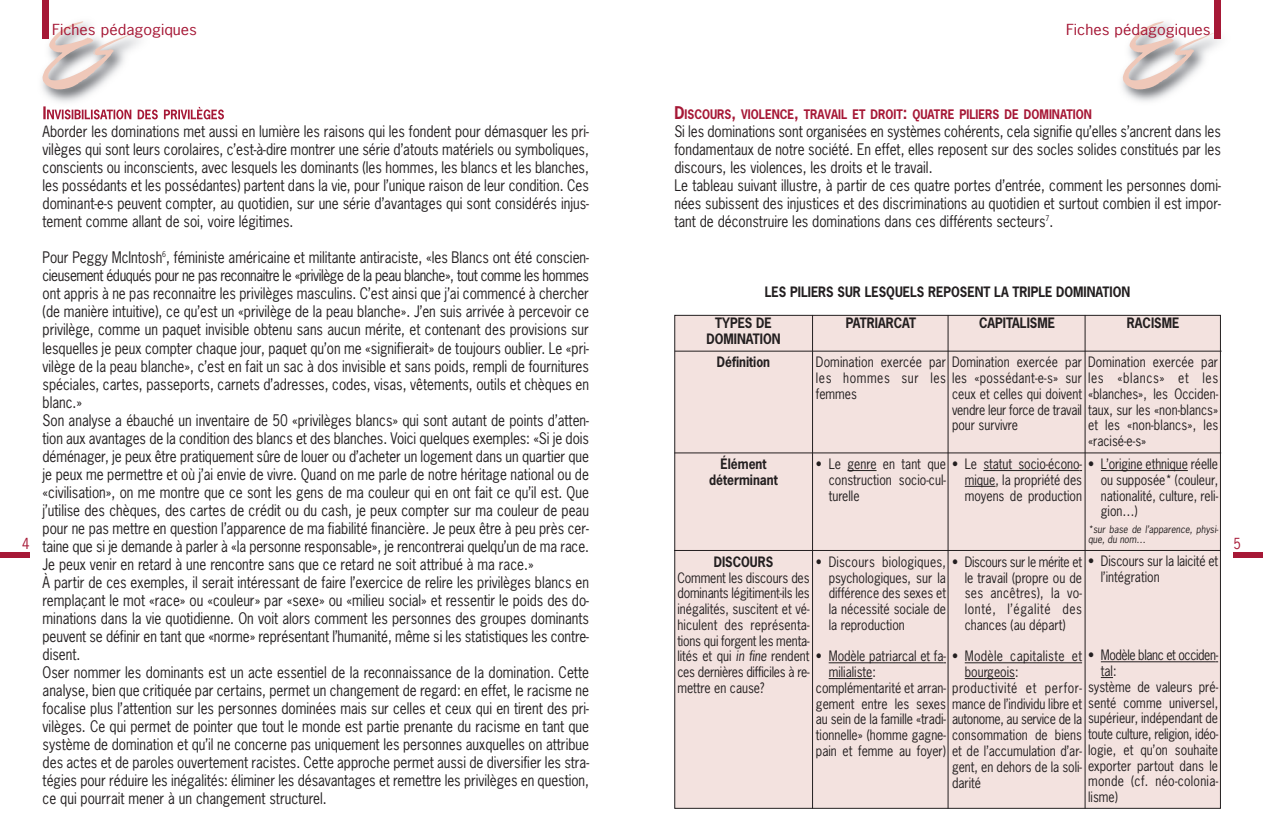
<style>
.page{position:relative;width:1263px;height:830px;background:#fff}
.page>*{position:absolute;margin:0;border:0;box-sizing:border-box;transform-origin:0 0}
.t1{font:15px/18px "News Gothic";color:#231f20;scale:.9 1}
.t2{font:14.4px "News Gothic";color:#a61836;scale:1.13 1}
.t3{font:14.4px "News Gothic";color:#a61836;scale:.9 1}
.t4{font:13.5px/15.8px "News Gothic";color:#231f20;text-align:justify;scale:.9 1}
.t5{font:700 13.5px/15.8px "News Gothic";color:#231f20;text-align:center;scale:.9 1}
.t6{font:13.5px/15.8px "News Gothic";letter-spacing:.02em;color:#231f20;scale:.9 1}
.t7{font:700 12.3px "News Gothic";color:#a61836;scale:.9 1}
.t8{font:italic 9.75px/10.5px "News Gothic";color:#231f20;scale:.95 1}
.s1{font-size:16.5px}
.s2{font-style:italic}
</style>
<div class="page">
<div style="left:1233px;top:551px;width:30px;height:6px;background:#a61836"></div>
<div style="left:0;top:551px;width:30px;height:6px;background:#a61836"></div>
<img style="left:41px;top:15px;width:183px;height:111px">
<img style="left:43px;top:106px;width:167px;height:13px">
<img style="left:44px;top:125px;width:111px;height:1px">
<svg style="left:43px;top:21px;width:93px;height:68px"></svg>
<div style="left:43px;top:0;width:6px;height:38px;background:#a61836"></div>
<img style="left:1121px;top:14px;width:100px;height:88px">
<svg style="left:1123px;top:21px;width:94px;height:68px"></svg>
<div style="left:1214px;top:0;width:6px;height:38px;background:#a61836"></div>
<div style="left:675px;top:315px;width:545px;height:492px;background:#f3e2df"></div>
<svg style="left:847px;top:470px;width:29px;height:1px"></svg>
<hr style="left:829px;top:662px;width:114px;height:1px;background:#231f20">
<hr style="left:829px;top:677px;width:43px;height:1px;background:#231f20">
<hr style="left:983px;top:470px;width:96px;height:1px;background:#231f20">
<hr style="left:965px;top:485px;width:30px;height:1px;background:#231f20">
<hr style="left:965px;top:662px;width:117px;height:1px;background:#231f20">
<hr style="left:965px;top:677px;width:50px;height:1px;background:#231f20">
<hr style="left:1101px;top:470px;width:87px;height:1px;background:#231f20">
<hr style="left:1101px;top:661px;width:115px;height:1px;background:#231f20">
<hr style="left:812px;top:315px;width:1px;height:493px;background:#231f20">
<hr style="left:675px;top:350px;width:546px;height:1px;background:#231f20">
<hr style="left:948px;top:315px;width:1px;height:493px;background:#231f20">
<hr style="left:1085px;top:315px;width:1px;height:493px;background:#231f20">
<hr style="left:674px;top:452px;width:547px;height:1px;background:#231f20">
<hr style="left:674px;top:550px;width:547px;height:1px;background:#231f20">
<p class="t2" style="left:52px;top:22px;width:130px">Fiches pédagogiques</p>
<p class="t2" style="left:1066px;top:22px;width:130px">Fiches pédagogiques</p>
<p class="t7" style="left:674px;top:108px;width:465px"><span class="s1">D</span>ISCOURS<span class="s1">,</span> VIOLENCE<span class="s1">,</span> TRAVAIL ET DROIT<span class="s1">:</span> QUATRE PILIERS DE DOMINATION</p>
<p class="t1" style="left:674px;top:123px;width:609px">Si les dominations sont organisées en systèmes cohérents, cela signifie qu’elles s’ancrent dans les fondamentaux de notre société. En effet, elles reposent sur des socles solides constitués par les discours, les violences, les droits et le travail.<br>Le tableau suivant illustre, à partir de ces quatre portes d’entrée, comment les personnes domi&shy;nées subissent des injustices et des discriminations au quotidien et surtout combien il est impor&shy;tant de déconstruire les dominations dans ces différents secteurs<sup>7</sup>.</p>
<p class="t1" style="left:43px;top:123px;width:609px;text-align:justify">Aborder les dominations met aussi en lumière les raisons qui les fondent pour démasquer les pri&shy;vilèges qui sont leurs corolaires, c’est-à-dire montrer une série d’atouts matériels ou symboliques, conscients ou inconscients, avec lesquels les dominants (les hommes, les blancs et les blanches, les possédants et les possédantes) partent dans la vie, pour l’unique raison de leur condition. Ces dominant-e-s peuvent compter, au quotidien, sur une série d’avantages qui sont considérés injus&shy;tement comme allant de soi, voire légitimes.</p>
<p class="t1" style="left:43px;top:249px;width:609px">Pour Peggy McIntosh<sup>6</sup>, féministe américaine et militante antiraciste, «les Blancs ont été conscien&shy;cieusement éduqués pour ne pas reconnaitre le «privilège de la peau blanche», tout comme les hommes ont appris à ne pas reconnaitre les privilèges masculins. C’est ainsi que j’ai commencé à chercher (de manière intuitive), ce qu’est un «privilège de la peau blanche». J’en suis arrivée à percevoir ce privilège, comme un paquet invisible obtenu sans aucun mérite, et contenant des provisions sur lesquelles je peux compter chaque jour, paquet qu’on me «signifierait» de toujours oublier. Le «pri&shy;vilège de la peau blanche», c’est en fait un sac à dos invisible et sans poids, rempli de fournitures spéciales, cartes, passeports, carnets d’adresses, codes, visas, vêtements, outils et chèques en blanc.»<br>Son analyse a ébauché un inventaire de 50 «privilèges blancs» qui sont autant de points d’atten&shy;tion aux avantages de la condition des blancs et des blanches. Voici quelques exemples: «Si je dois déménager, je peux être pratiquement sûre de louer ou d’acheter un logement dans un quartier que je peux me permettre et où j’ai envie de vivre. Quand on me parle de notre héritage national ou de «civilisation», on me montre que ce sont les gens de ma couleur qui en ont fait ce qu’il est. Que j’utilise des chèques, des cartes de crédit ou du cash, je peux compter sur ma couleur de peau pour ne pas mettre en question l’apparence de ma fiabilité financière. Je peux être à peu près cer&shy;taine que si je demande à parler à «la personne responsable», je rencontrerai quelqu’un de ma race.<br>Je peux venir en retard à une rencontre sans que ce retard ne soit attribué à ma race.»<br>À partir de ces exemples, il serait intéressant de faire l’exercice de relire les privilèges blancs en remplaçant le mot «race» ou «couleur» par «sexe» ou «milieu social» et ressentir le poids des do&shy;minations dans la vie quotidienne. On voit alors comment les personnes des groupes dominants peuvent se définir en tant que «norme» représentant l’humanité, même si les statistiques les contre&shy;disent.<br>Oser nommer les dominants est un acte essentiel de la reconnaissance de la domination. Cette analyse, bien que critiquée par certains, permet un changement de regard: en effet, le racisme ne focalise plus l’attention sur les personnes dominées mais sur celles et ceux qui en tirent des pri&shy;vilèges. Ce qui permet de pointer que tout le monde est partie prenante du racisme en tant que système de domination et qu’il ne concerne pas uniquement les personnes auxquelles on attribue des actes et de paroles ouvertement racistes. Cette approche permet aussi de diversifier les stra&shy;tégies pour réduire les inégalités: éliminer les désavantages et remettre les privilèges en question, ce qui pourrait mener à un changement structurel.</p>
<p class="t5" style="left:765px;top:284px;width:408px">LES PILIERS SUR LESQUELS REPOSENT LA TRIPLE DOMINATION</p>
<p class="t5" style="left:706px;top:316px;width:84px">TYPES DE<br>DOMINATION</p>
<p class="t5" style="left:717px;top:354px;width:61px">Définition</p>
<p class="t5" style="left:979px;top:316px;width:86px">CAPITALISME</p>
<p class="t5" style="left:846px;top:316px;width:80px">PATRIARCAT</p>
<p class="t4" style="left:816px;top:354px;width:448px">Domination exercée par Domination exercée par Domination exercée par les hommes sur les les «possédant-e-s» sur les «blancs» et les femmes</p>
<p class="t5" style="left:1127px;top:316px;width:60px">RACISME</p>
<p class="t4" style="left:952px;top:386px;width:297px">ceux et celles qui doivent «blanches», les Occiden&shy;vendre leur force de travail taux, sur les «non-blancs» pour survivre</p>
<p class="t4" style="left:1088px;top:417px;width:146px">et les «non-blancs», les «racisé-e-s»</p>
<p class="t4" style="left:1101px;top:472px;width:132px">ou supposée* (couleur, nationalité, culture, reli&shy;gion…)</p>
<p class="t8" style="left:1088px;top:524px;width:139px">*sur base de l’apparence, physi&shy;que, du nom…</p>
<p class="t4" style="left:1101px;top:568px;width:67px">l’intégration</p>
<p class="t5" style="left:709px;top:456px;width:78px">Élément déterminant</p>
<p class="t4" style="left:829px;top:456px;width:434px;text-align:left;text-indent:-13px">• Le genre en tant que • Le statut socio-écono- • L’origine ethnique réelle construction socio-cul-<br>turelle</p>
<p class="t4" style="left:965px;top:472px;width:132px">mique, la propriété des moyens de production</p>
<p class="t3" style="left:22px;top:535px;width:10px">4</p>
<p class="t3" style="left:1233px;top:535px;width:10px">5</p>
<p class="t4" style="left:829px;top:554px;width:434px;text-align:left;text-indent:-13px">• Discours biologiques, • Discours sur le mérite et • Discours sur la laicité et psychologiques, sur la<br>différence des sexes et<br>la nécessité sociale de<br>la reproduction</p>
<p class="t4" style="left:816px;top:648px;width:448px">• Modèle patriarcal et fa- • Modèle capitaliste et • Modèle blanc et occiden-</p>
<p class="t4" style="left:829px;top:664px;width:54px">milialiste:</p>
<p class="t4" style="left:816px;top:680px;width:448px">complémentarité et arran- productivité et perfor- système de valeurs pré-</p>
<p class="t4" style="left:816px;top:695px;width:448px">gement entre les sexes mance de l’individu libre et senté comme universel,</p>
<p class="t4" style="left:816px;top:711px;width:448px">au sein de la famille «tradi- autonome, au service de la supérieur, indépendant de</p>
<p class="t4" style="left:816px;top:727px;width:448px">tionnelle» (homme gagne- consommation de biens toute culture, religion, idéo-</p>
<p class="t4" style="left:816px;top:743px;width:448px">pain et femme au foyer) et de l’accumulation d’ar- logie, et qu’on souhaite</p>
<p class="t5" style="left:714px;top:554px;width:68px">DISCOURS</p>
<p class="t4" style="left:677px;top:569px;width:148px">Comment les discours des dominants légitiment-ils les inégalités, suscitent et vé&shy;hiculent des représenta&shy;tions qui forgent les menta&shy;lités et qui <span class="s2">in fine</span> rendent ces dernières difficiles à re&shy;mettre en cause?</p>
<p class="t4" style="left:965px;top:569px;width:132px">le travail (propre ou de ses ancêtres), la vo&shy;lonté, l’égalité des chances (au départ)</p>
<p class="t4" style="left:965px;top:664px;width:61px">bourgeois:</p>
<p class="t4" style="left:1101px;top:663px;width:19px">tal:</p>
<p class="t4" style="left:952px;top:758px;width:297px">gent, en dehors de la soli- exporter partout dans le darité</p>
<p class="t6" style="left:1088px;top:773px;width:146px">monde (cf. néo-colonia&shy;lisme)</p>
</div>
